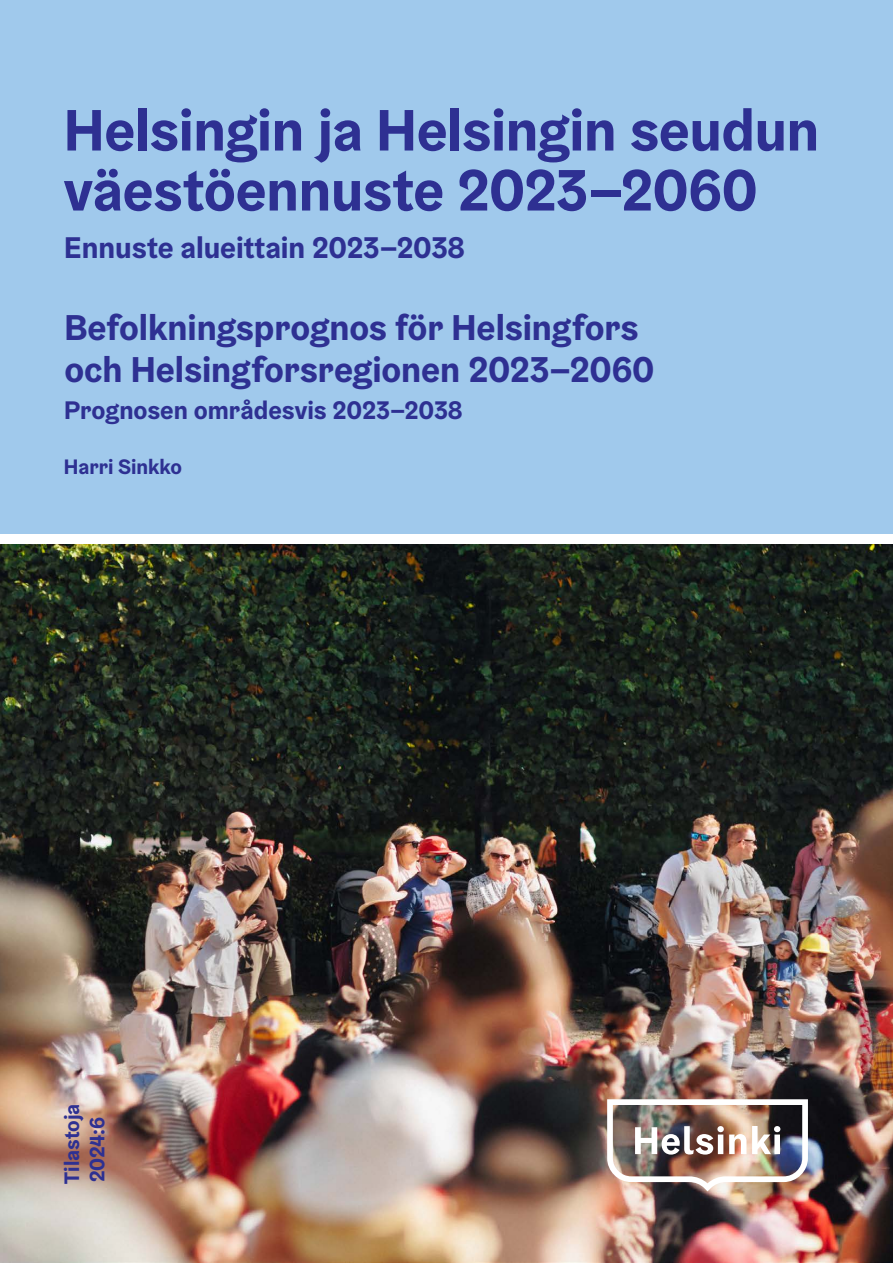
<style>
.page{position:relative;width:893px;height:1263px;background:#fff}
.page>*{position:absolute;margin:0;border:0;box-sizing:border-box;transform-origin:0 0}
.A_Otsikko{font:700 58.5px/60px "Helsinki Grotesk";letter-spacing:-.005em;color:#2e3092}
.A_Otsikko_ala{font:700 36px/42px "Helsinki Grotesk";color:#2e3092}
.A_Otsikko_ala-2{font:700 30px "Helsinki Grotesk";color:#2e3092}
.A_Otsikko_ala-3{font:700 25.5px "Helsinki Grotesk";color:#2e3092}
.A_sarja{font:700 21px "Helsinki Grotesk";color:#2e3092}
.A_Tekijä___sarja{font:700 21px "Helsinki Grotesk";color:#2e3092}
</style>
<div class="page">
<img style="left:0;top:545px;width:893px;height:718px">
<div style="left:0;top:0;width:893px;height:534px;background:#a0c9ec"></div>
<img style="left:607px;top:1099px;width:201px;height:92px">
<p class="A_Otsikko" style="left:64px;top:99px;width:757px">Helsingin ja Helsingin seudun väestöennuste 2023–2060</p>
<p class="A_Otsikko_ala-2" style="left:64px;top:228px;width:402px">Ennuste alueittain 2023–2038</p>
<p class="A_Otsikko_ala" style="left:64px;top:306px;width:592px">Befolkningsprognos för Helsingfors och Helsingforsregionen 2023–2060</p>
<p class="A_Otsikko_ala-3" style="left:64px;top:394px;width:400px">Prognosen områdesvis 2023–2038</p>
<p class="A_Tekijä___sarja" style="left:64px;top:453px;width:120px">Harri Sinkko</p>
<p class="A_sarja" style="left:59px;top:1184px;width:81px;rotate:-90deg">Tilastoja</p>
<p class="A_sarja" style="left:84px;top:1182px;width:67px;rotate:-90deg">2024:6</p>
</div>
